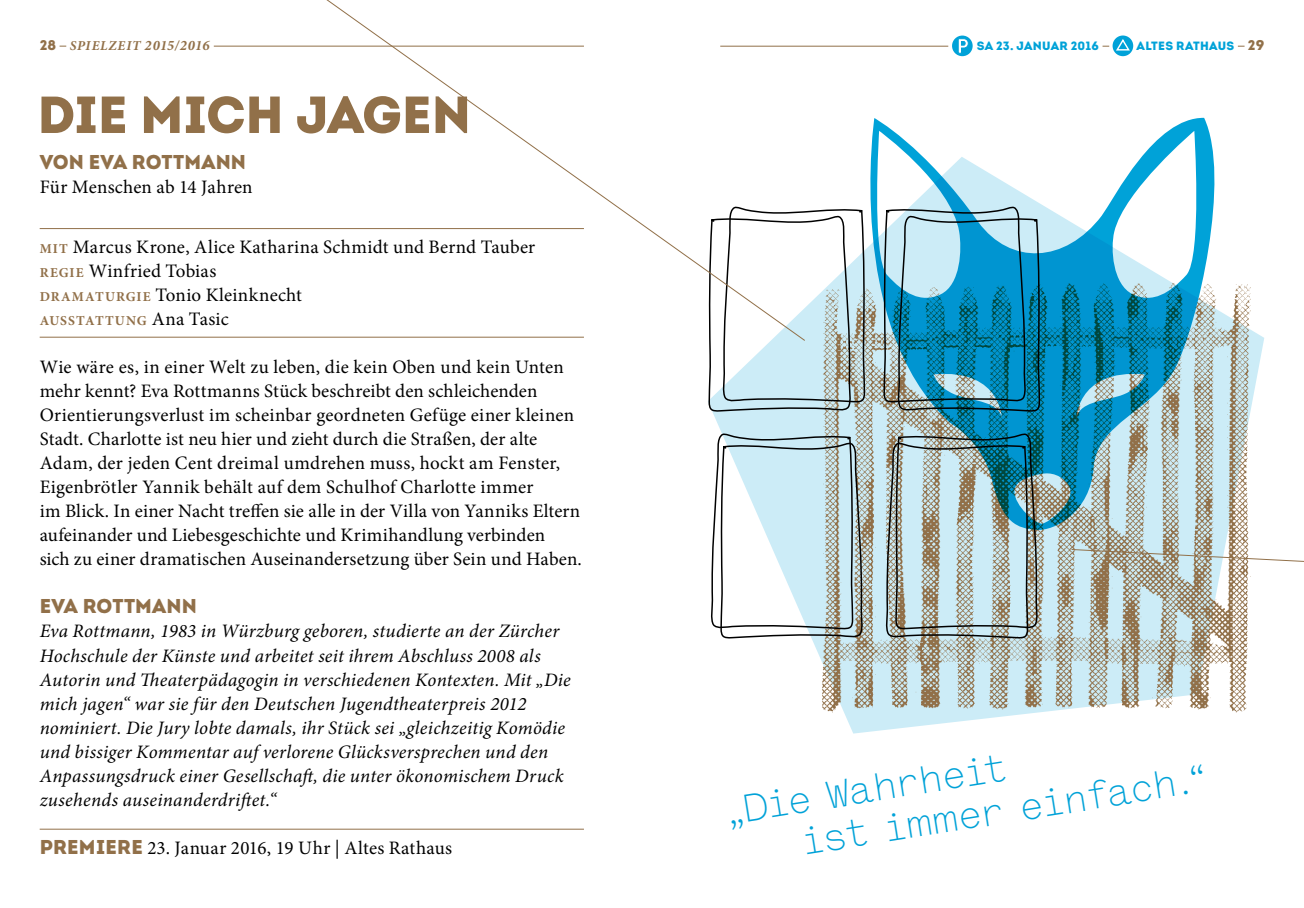
<style>
.page{position:relative;width:1304px;height:908px;background:#fff}
.page>*{position:absolute;margin:0;border:0;box-sizing:border-box;transform-origin:0 0}
.t1{font:900 52px "Intro";letter-spacing:-.005em;color:#917049}
.t2{font:39.2px/42px "Lettera";color:#00a2d8}
.t3{font:900 20px "Intro";letter-spacing:.01em;color:#917049}
.t4{font:19px/24px "Minion Pro";letter-spacing:.01em;color:#000}
.t5{font:italic 19px/24px "Minion Pro";letter-spacing:.01em;color:#000}
.t6{font:italic 700 13.6px "Minion Pro";letter-spacing:.06em;color:#917049}
.t7{font:700 13.6px "Minion Pro";letter-spacing:.065em;color:#917049}
.t8{font:900 12px "Intro";letter-spacing:.025em;color:#00a2d8}
.s1{font-family:"Intro";font-weight:900;font-style:normal;font-size:14px}
.s2{font-size:14.4px}
.s3{font-size:14px;color:#917049}
.s4{font-weight:700;font-size:13.6px;color:#917049}
.s5{font-weight:400;font-size:19px;color:#000}
.s6{font-family:"Intro";font-weight:900;font-size:20px;color:#917049}
</style>
<div class="page">
<hr style="left:214px;top:46px;width:370px;height:1px;background:#917049">
<hr style="left:720px;top:46px;width:228px;height:1px;background:#917049">
<div style="left:952px;top:36px;width:21px;height:20px;background:#00a2d8;border-radius:50%"></div>
<svg style="left:958px;top:38px;width:11px;height:16px"></svg>
<div style="left:1113px;top:35px;width:20px;height:21px;background:#00a2d8;border-radius:50%"></div>
<svg style="left:1115px;top:38px;width:16px;height:13px"></svg>
<hr style="left:40px;top:228px;width:544px;height:1px;background:#917049">
<hr style="left:40px;top:336px;width:544px;height:1px;background:#917049">
<hr style="left:40px;top:828px;width:544px;height:1px;background:#917049">
<svg style="left:717px;top:333px;width:547px;height:400px"></svg>
<img style="left:786px;top:284px;width:470px;height:439px">
<svg style="left:868px;top:117px;width:348px;height:414px"></svg>
<svg style="left:1074px;top:368px;width:71px;height:54px"></svg>
<svg style="left:1110px;top:131px;width:92px;height:173px"></svg>
<svg style="left:711px;top:433px;width:152px;height:207px"></svg>
<svg style="left:708px;top:131px;width:333px;height:291px"></svg>
<svg style="left:237px;top:0;width:569px;height:342px"></svg>
<svg style="left:885px;top:433px;width:419px;height:207px"></svg>
<p class="t6" style="left:40px;top:36px;width:172px"><span class="s1">28</span> SPIELZEIT <span class="s2">2015/2016</span></p>
<p class="t8" style="left:977px;top:38px;width:124px">SA 23. JANUAR 2016</p>
<p class="t8" style="left:1137px;top:38px;width:129px">ALTES RATHAUS <span class="s3">29</span></p>
<h1 class="t1" style="left:38px;top:80px;width:435px">DIE MICH JAGEN</h1>
<p class="t3" style="left:40px;top:149px;width:208px">VON EVA ROTTMANN</p>
<p class="t4" style="left:40px;top:175px;width:214px">Für Menschen ab 14 Jahren</p>
<p class="t4" style="left:40px;top:235px;width:497px"><span class="s4">MIT</span> Marcus Krone, Alice Katharina Schmidt und Bernd Tauber<br><span class="s4">REGIE</span> Winfried Tobias<br><span class="s4">DRAMATURGIE</span> Tonio Kleinknecht</p>
<p class="t7" style="left:40px;top:311px;width:190px">AUSSTATTUNG <span class="s5">Ana Tasic</span></p>
<p class="t4" style="left:40px;top:355px;width:544px">Wie wäre es, in einer Welt zu leben, die kein Oben und kein Unten mehr kennt? Eva Rottmanns Stück beschreibt den schleichenden Orientierungsverlust im scheinbar geordneten Gefüge einer kleinen Stadt. Charlotte ist neu hier und zieht durch die Straßen, der alte Adam, der jeden Cent dreimal umdrehen muss, hockt am Fenster, Eigenbrötler Yannik behält auf dem Schulhof Charlotte immer<br>im Blick. In einer Nacht treffen sie alle in der Villa von Yanniks Eltern aufeinander und Liebesgeschichte und Krimihandlung verbinden<br>sich zu einer dramatischen Auseinandersetzung über Sein und Haben.</p>
<p class="t3" style="left:40px;top:593px;width:159px">EVA ROTTMANN</p>
<p class="t5" style="left:40px;top:619px;width:533px">Eva Rottmann, 1983 in Würzburg geboren, studierte an der Zürcher Hochschule der Künste und arbeitet seit ihrem Abschluss 2008 als Autorin und Theaterpädagogin in verschiedenen Kontexten. Mit „Die mich jagen“ war sie für den Deutschen Jugendtheaterpreis 2012 nominiert. Die Jury lobte damals, ihr Stück sei „gleichzeitig Komödie und bissiger Kommentar auf verlorene Glücksversprechen und den Anpassungsdruck einer Gesellschaft, die unter ökonomischem Druck zusehends auseinanderdriftet.“</p>
<p class="t4" style="left:40px;top:835px;width:414px"><span class="s6">PREMIERE</span> 23. Januar 2016, 19 Uhr | Altes Rathaus</p>
<h2 class="t2" style="left:791px;top:779px;width:417px;text-indent:-72px;rotate:-9deg">„Die Wahrheit<br>ist immer einfach.“</h2>
</div>
